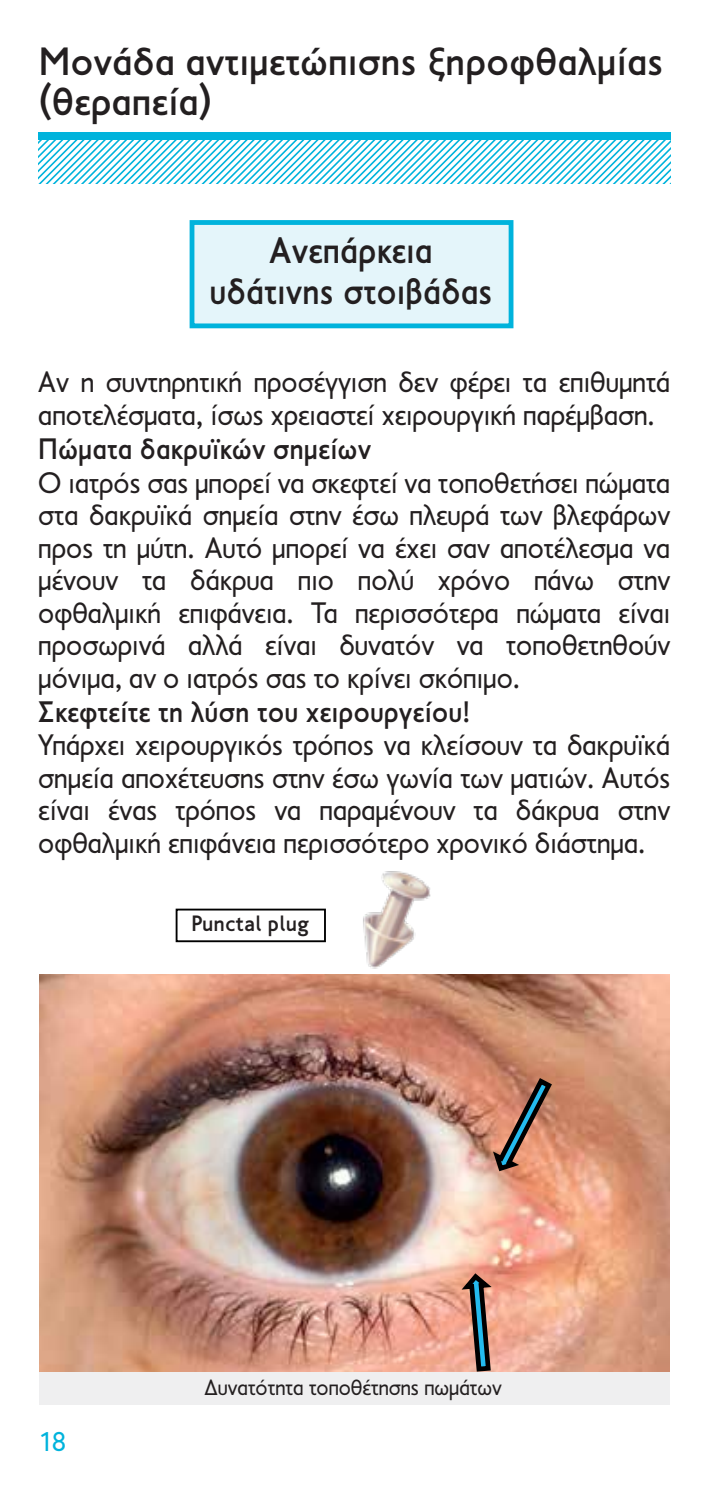
<style>
.page{position:relative;width:709px;height:1489px;background:#fff}
.page>*{position:absolute;margin:0;border:0;box-sizing:border-box;transform-origin:0 0}
.t1{font:500 40px/40px "PF Transport";color:#231f20}
.t2{font:500 37.5px/40px "PF Transport";color:#231f20;text-align:center;scale:.93 1}
.t3{font:30px/32.5px "PF Transport";color:#231f20;text-align:justify;scale:.95 1}
.t4{font:500 30px "PF Transport";color:#231f20;scale:.95 1}
.t5{font:27.5px "PF Transport";color:#00b3dc;scale:.95 1}
.t6{font:22.5px "PF Transport";color:#231f20;scale:.95 1}
.t7{font:500 22.5px "PF Transport";color:#231f20}
</style>
<div class="page">
<div style="left:38px;top:132px;width:632px;height:8px;background:#00b3dc"></div>
<svg style="left:38px;top:140px;width:632px;height:44px"></svg>
<div style="left:190px;top:220px;width:323px;height:108px;background:#e4f5fa;border:5px solid #00b3dc"></div>
<img style="left:40px;top:974px;width:629px;height:398px">
<div style="left:39px;top:1372px;width:630px;height:32px;background:#efeff0"></div>
<div style="left:176px;top:908px;width:150px;height:34px;background:#fff;border:2px solid #000"></div>
<svg style="left:493px;top:1077px;width:59px;height:94px;background:#a57664"></svg>
<svg style="left:461px;top:1273px;width:30px;height:98px;background:#82716b"></svg>
<img style="left:323px;top:871px;width:108px;height:98px">
<h1 class="t1" style="left:39px;top:41px;width:625px">Μονάδα αντιµετώπισης ξηροφθαλµίας (θεραπεία)</h1>
<p class="t2" style="left:209px;top:231px;width:306px">Ανεπάρκεια υδάτινης στοιβάδας</p>
<p class="t3" style="left:38px;top:364px;width:666px;line-height:33.8px">Αν η συντηρητική προσέγγιση δεν φέρει τα επιθυµητά αποτελέσµατα, ίσως χρειαστεί χειρουργική παρέµβαση.</p>
<p class="t4" style="left:38px;top:431px;width:352px">Πώµατα δακρυϊκών σηµείων</p>
<p class="t3" style="left:38px;top:466px;width:666px">Ο ιατρός σας µπορεί να σκεφτεί να τοποθετήσει πώµατα στα δακρυϊκά σηµεία στην έσω πλευρά των βλεφάρων προς τη µύτη. Αυτό µπορεί να έχει σαν αποτέλεσµα να µένουν τα δάκρυα πιο πολύ χρόνο πάνω στην οφθαλµική επιφάνεια. Τα περισσότερα πώµατα είναι προσωρινά αλλά είναι δυνατόν να τοποθετηθούν µόνιµα, αν ο ιατρός σας το κρίνει σκόπιµο.</p>
<p class="t4" style="left:38px;top:694px;width:456px">Σκεφτείτε τη λύση του χειρουργείου!</p>
<p class="t3" style="left:38px;top:729px;width:666px">Υπάρχει χειρουργικός τρόπος να κλείσουν τα δακρυϊκά σηµεία αποχέτευσης στην έσω γωνία των µατιών. Αυτός είναι ένας τρόπος να παραµένουν τα δάκρυα στην οφθαλµική επιφάνεια περισσότερο χρονικό διάστηµα.</p>
<p class="t7" style="left:192px;top:910px;width:119px">Punctal plug</p>
<p class="t5" style="left:38px;top:1425px;width:32px">18</p>
<p class="t6" style="left:204px;top:1374px;width:314px">∆υνατότητα τοποθέτησης πωµάτων</p>
</div>
